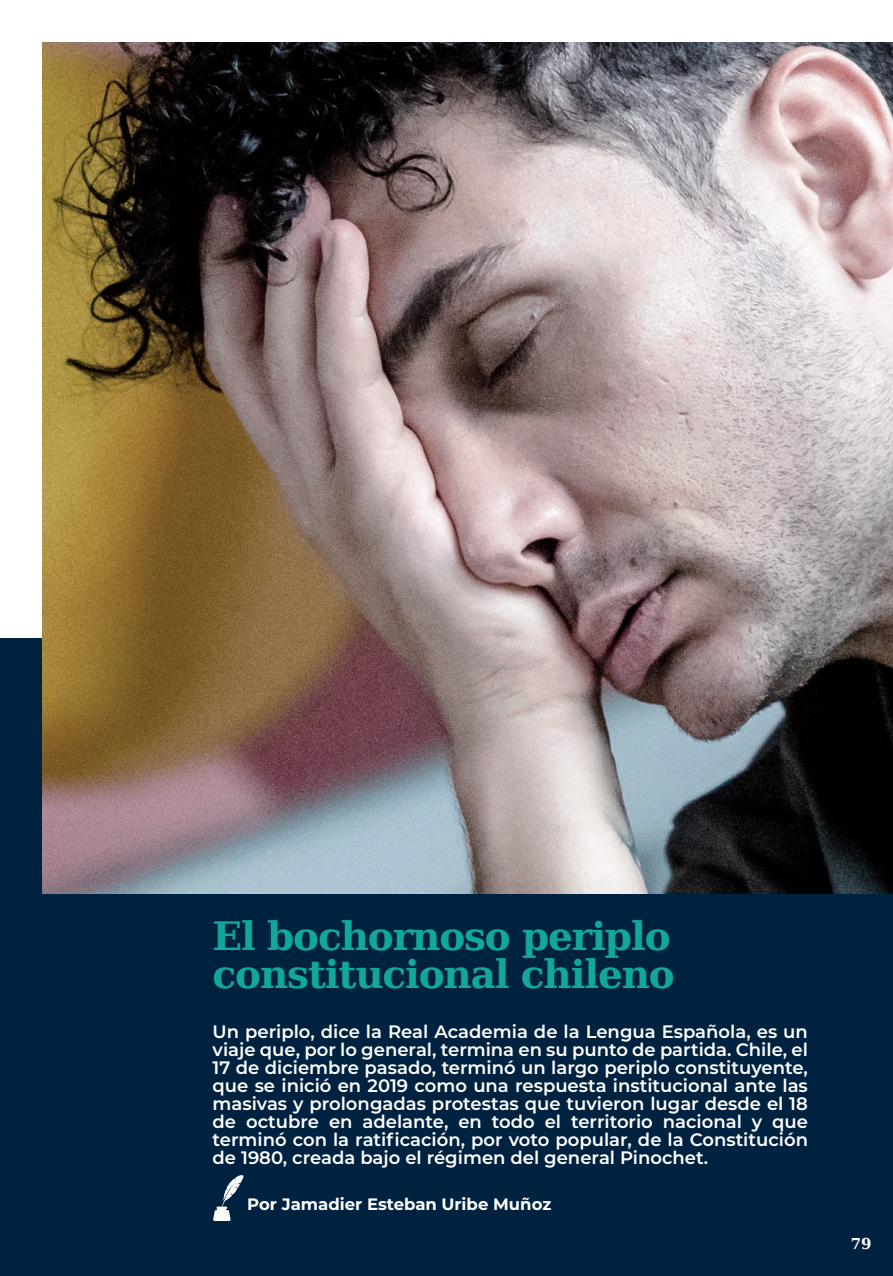
<style>
.page{position:relative;width:893px;height:1276px;background:#fff}
.page>*{position:absolute;margin:0;border:0;box-sizing:border-box;transform-origin:0 0}
.t1{font:700 39px/37.5px "DejaVu Serif";letter-spacing:-.03em;color:#12a79d}
.t2{font:600 18px/18px "Montserrat";color:#fff;text-align:justify}
.t3{font:700 16.5px "Montserrat";color:#fff}
.t4{font:700 15px "DejaVu Serif";color:#fff}
</style>
<div class="page">
<div style="left:0;top:638px;width:893px;height:638px;background:#002241"></div>
<svg style="left:213px;top:1175px;width:31px;height:46px"></svg>
<img style="left:43px;top:43px;width:850px;height:850px">
<h1 class="t1" style="left:213px;top:916px;width:464px">El bochornoso periplo constitucional chileno</h1>
<p class="t2" style="left:213px;top:1021px;width:597px">Un periplo, dice la Real Academia de la Lengua Española, es un viaje que, por lo general, termina en su punto de partida. Chile, el 17 de diciembre pasado, terminó un largo periplo constituyente, que se inició en 2019 como una respuesta institucional ante las masivas y prolongadas protestas que tuvieron lugar desde el 18 de octubre en adelante, en todo el territorio nacional y que terminó con la ratificación, por voto popular, de la Constitución de 1980, creada bajo el régimen del general Pinochet.</p>
<p class="t3" style="left:247px;top:1191px;width:306px">Por Jamadier Esteban Uribe Muñoz</p>
<p class="t4" style="left:851px;top:1231px;width:22px">79</p>
</div>
